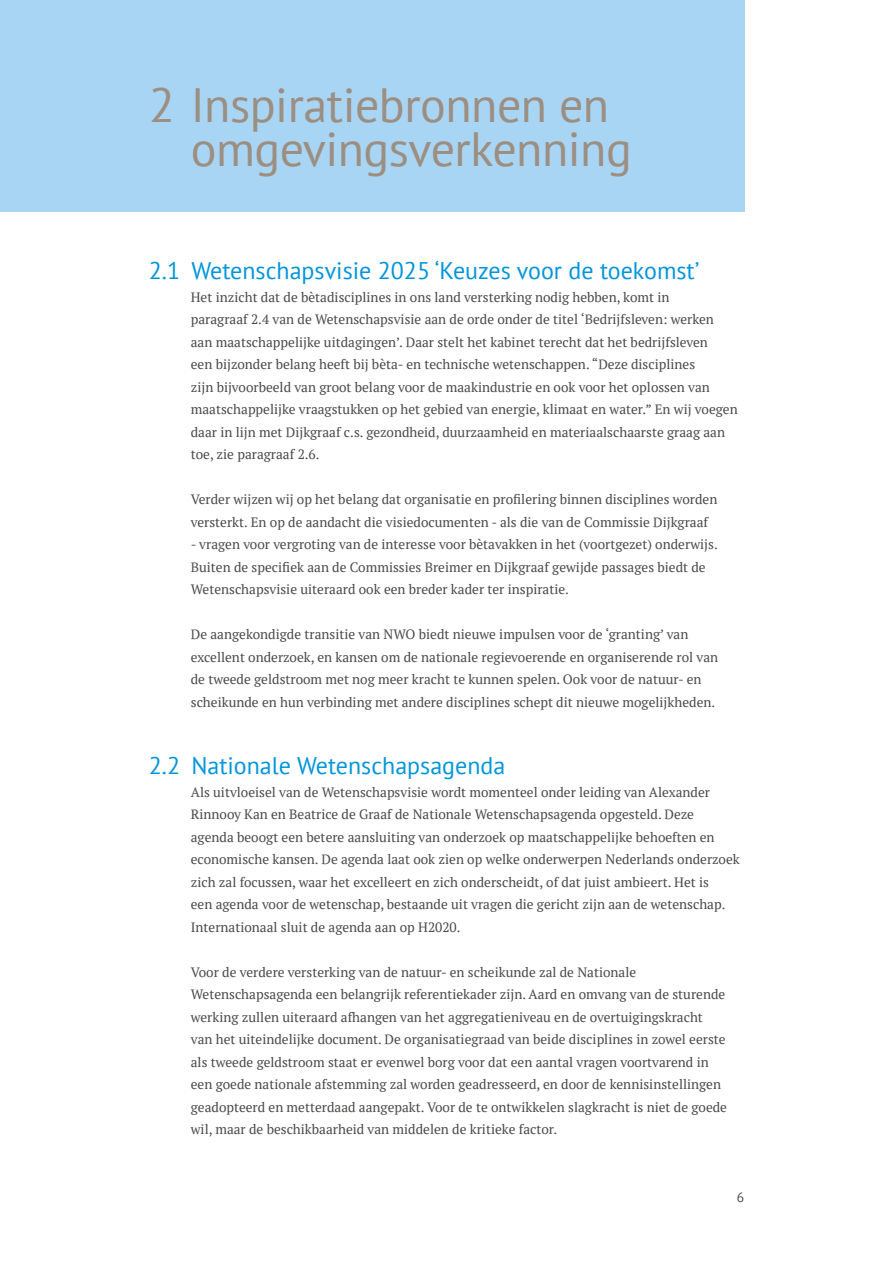
<style>
.page{position:relative;width:893px;height:1263px;background:#fff}
.page>*{position:absolute;margin:0;border:0;box-sizing:border-box;transform-origin:0 0}
.t1{font:48px/45px "PT Sans";letter-spacing:-.01em;color:#9c8e81}
.t2{font:24px "PT Sans";color:#0095db}
.t3{font:13.5px/22.5px "PT Serif";color:#4a4a49}
.t4{font:13.5px "PT Sans";color:#4a4a49}
</style>
<div class="page">
<div style="left:0;top:0;width:744px;height:212px;background:#a8d5f4"></div>
<h1 class="t1" style="left:191px;top:81px;width:442px;text-indent:-42px">2 Inspiratiebronnen en omgevingsverkenning</h1>
<h2 class="t2" style="left:149px;top:255px;width:552px">2.1 Wetenschapsvisie 2025 ‘Keuzes voor de toekomst’</h2>
<p class="t3" style="left:191px;top:285px;width:548px">Het inzicht dat de bètadisciplines in ons land versterking nodig hebben, komt in<br>paragraaf 2.4 van de Wetenschapsvisie aan de orde onder de titel ‘Bedrijfsleven: werken aan maatschappelijke uitdagingen’. Daar stelt het kabinet terecht dat het bedrijfsleven<br>een bijzonder belang heeft bij bèta- en technische wetenschappen. “Deze disciplines<br>zijn bijvoorbeeld van groot belang voor de maakindustrie en ook voor het oplossen van maatschappelijke vraagstukken op het gebied van energie, klimaat en water.” En wij voegen daar in lijn met Dijkgraaf c.s. gezondheid, duurzaamheid en materiaalschaarste graag aan toe, zie paragraaf 2.6.</p>
<p class="t3" style="left:191px;top:488px;width:528px">Verder wijzen wij op het belang dat organisatie en profilering binnen disciplines worden versterkt. En op de aandacht die visiedocumenten - als die van de Commissie Dijkgraaf</p>
<p class="t3" style="left:191px;top:533px;width:528px">- vragen voor vergroting van de interesse voor bètavakken in het (voortgezet) onderwijs.<br>Buiten de specifiek aan de Commissies Breimer en Dijkgraaf gewijde passages biedt de<br>Wetenschapsvisie uiteraard ook een breder kader ter inspiratie.</p>
<p class="t3" style="left:191px;top:623px;width:529px">De aangekondigde transitie van NWO biedt nieuwe impulsen voor de ‘granting’ van excellent onderzoek, en kansen om de nationale regievoerende en organiserende rol van de tweede geldstroom met nog meer kracht te kunnen spelen. Ook voor de natuur- en scheikunde en hun verbinding met andere disciplines schept dit nieuwe mogelijkheden.</p>
<h2 class="t2" style="left:149px;top:750px;width:358px">2.2 Nationale Wetenschapsagenda</h2>
<p class="t3" style="left:191px;top:780px;width:550px">Als uitvloeisel van de Wetenschapsvisie wordt momenteel onder leiding van Alexander Rinnooy Kan en Beatrice de Graaf de Nationale Wetenschapsagenda opgesteld. Deze agenda beoogt een betere aansluiting van onderzoek op maatschappelijke behoeften en economische kansen. De agenda laat ook zien op welke onderwerpen Nederlands onderzoek zich zal focussen, waar het excelleert en zich onderscheidt, of dat juist ambieert. Het is<br>een agenda voor de wetenschap, bestaande uit vragen die gericht zijn aan de wetenschap.<br>Internationaal sluit de agenda aan op H2020.</p>
<p class="t3" style="left:191px;top:960px;width:538px">Voor de verdere versterking van de natuur- en scheikunde zal de Nationale Wetenschapsagenda een belangrijk referentiekader zijn. Aard en omvang van de sturende werking zullen uiteraard afhangen van het aggregatieniveau en de overtuigingskracht van het uiteindelijke document. De organisatiegraad van beide disciplines in zowel eerste als tweede geldstroom staat er evenwel borg voor dat een aantal vragen voortvarend in een goede nationale afstemming zal worden geadresseerd, en door de kennisinstellingen geadopteerd en metterdaad aangepakt. Voor de te ontwikkelen slagkracht is niet de goede wil, maar de beschikbaarheid van middelen de kritieke factor.</p>
<p class="t4" style="left:737px;top:1188px;width:9px">6</p>
</div>
